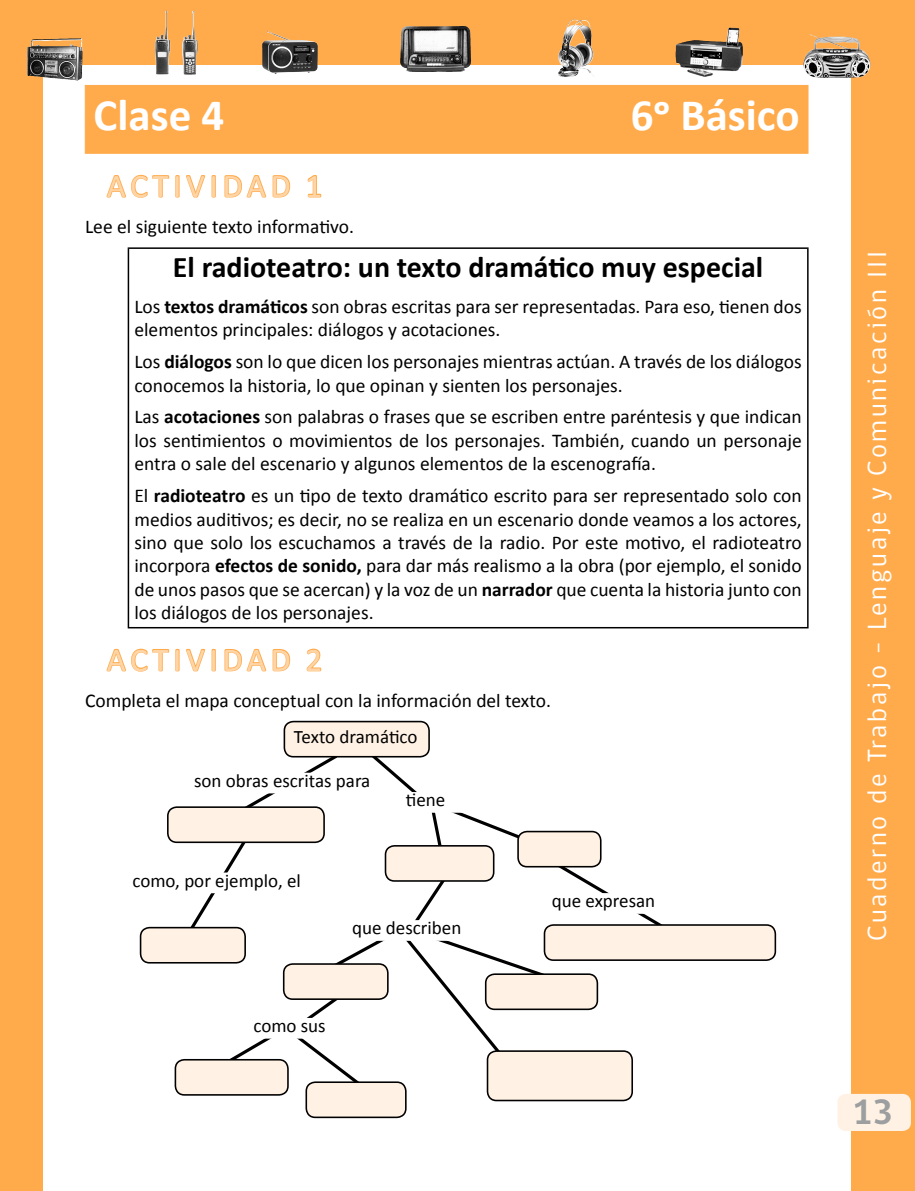
<style>
.page{position:relative;width:915px;height:1191px;background:#fff}
.page>*{position:absolute;margin:0;border:0;box-sizing:border-box;transform-origin:0 0}
.t1{font:700 45px "Calibri";color:#fff}
.t2{font:700 36px "gob CL";color:#9c9e9f}
.t3{font:33px "Calibri";letter-spacing:.14em;color:#ffd5a6}
.t4{font:700 30px "Calibri";color:#000}
.t5{font:27px "gob CL";letter-spacing:.1em;color:#fff}
.t6{font:19.5px/23.4px "Calibri";color:#000}
.t7{font:19.05px "Calibri";color:#000}
.s1{font-weight:700}
</style>
<div class="page">
<div style="left:850px;top:0;width:64px;height:1191px;background:#ffab4c"></div>
<div style="left:0;top:0;width:914px;height:65px;background:#ffab4c"></div>
<div style="left:0;top:0;width:42px;height:1191px;background:#ffab4c"></div>
<img style="left:27px;top:38px;width:55px;height:43px">
<img style="left:803px;top:35px;width:67px;height:43px">
<img style="left:400px;top:26px;width:71px;height:46px">
<img style="left:262px;top:31px;width:53px;height:43px">
<img style="left:675px;top:28px;width:67px;height:49px">
<img style="left:155px;top:11px;width:42px;height:64px">
<img style="left:558px;top:20px;width:35px;height:57px">
<div style="left:837px;top:1094px;width:73px;height:37px;background:#fff2e4;border-radius:9px"></div>
<div style="left:85px;top:85px;width:723px;height:69px;background:#ffab4c;border:1px solid #ffab4c"></div>
<svg style="left:106px;top:174px;width:110px;height:24px"></svg>
<svg style="left:224px;top:175px;width:67px;height:23px"></svg>
<svg style="left:307px;top:175px;width:15px;height:23px"></svg>
<hr style="left:128px;top:247px;width:680px;height:2px;background:#000">
<hr style="left:128px;top:249px;width:1px;height:378px;background:#000">
<hr style="left:806px;top:249px;width:2px;height:378px;background:#000">
<hr style="left:128px;top:627px;width:680px;height:1px;background:#000">
<svg style="left:106px;top:648px;width:110px;height:24px"></svg>
<svg style="left:224px;top:648px;width:67px;height:24px"></svg>
<svg style="left:306px;top:648px;width:16px;height:24px"></svg>
<svg style="left:184px;top:749px;width:477px;height:344px"></svg>
<div style="left:284px;top:721px;width:145px;height:35px;background:#fff2e4;border-radius:9px"></div>
<div style="left:283px;top:721px;width:146px;height:36px;border:2px solid #000;border-radius:9px"></div>
<div style="left:168px;top:807px;width:156px;height:35px;background:#fff2e4;border-radius:9px"></div>
<div style="left:167px;top:806px;width:158px;height:37px;border:2px solid #000;border-radius:9px"></div>
<div style="left:518px;top:831px;width:82px;height:35px;background:#fff2e4;border-radius:9px"></div>
<div style="left:517px;top:830px;width:84px;height:37px;border:2px solid #000;border-radius:9px"></div>
<div style="left:385px;top:846px;width:108px;height:35px;background:#fff2e4;border-radius:9px"></div>
<div style="left:384px;top:845px;width:110px;height:36px;border:2px solid #000;border-radius:9px"></div>
<div style="left:544px;top:925px;width:231px;height:35px;background:#fff2e4;border-radius:9px"></div>
<div style="left:543px;top:924px;width:232px;height:37px;border:2px solid #000;border-radius:9px"></div>
<div style="left:140px;top:927px;width:105px;height:35px;background:#fff2e4;border-radius:9px"></div>
<div style="left:140px;top:927px;width:106px;height:36px;border:2px solid #000;border-radius:9px"></div>
<div style="left:283px;top:964px;width:105px;height:35px;background:#fff2e4;border-radius:9px"></div>
<div style="left:283px;top:963px;width:105px;height:37px;border:2px solid #000;border-radius:9px"></div>
<div style="left:485px;top:974px;width:112px;height:35px;background:#fff2e4;border-radius:9px"></div>
<div style="left:484px;top:973px;width:114px;height:37px;border:2px solid #000;border-radius:9px"></div>
<div style="left:175px;top:1059px;width:113px;height:35px;background:#fff2e4;border-radius:9px"></div>
<div style="left:174px;top:1059px;width:115px;height:36px;border:2px solid #000;border-radius:9px"></div>
<div style="left:306px;top:1082px;width:99px;height:35px;background:#fff2e4;border-radius:9px"></div>
<div style="left:305px;top:1081px;width:101px;height:37px;border:2px solid #000;border-radius:9px"></div>
<div style="left:487px;top:1051px;width:145px;height:49px;background:#fff2e4;border-radius:9px"></div>
<div style="left:486px;top:1050px;width:146px;height:51px;border:2px solid #000;border-radius:9px"></div>
<div style="left:185px;top:772px;width:196px;height:21px;background:#fff;border-radius:8px"></div>
<div style="left:119px;top:872px;width:196px;height:21px;background:#fff;border-radius:8px"></div>
<div style="left:310px;top:920px;width:196px;height:20px;background:#fff;border-radius:8px"></div>
<div style="left:328px;top:792px;width:196px;height:20px;background:#fff;border-radius:8px"></div>
<div style="left:505px;top:893px;width:197px;height:20px;background:#fff;border-radius:8px"></div>
<div style="left:192px;top:1018px;width:196px;height:20px;background:#fff;border-radius:8px"></div>
<h1 class="t1" style="left:94px;top:86px;width:132px">Clase 4</h1>
<h1 class="t1" style="left:630px;top:86px;width:170px">6o Básico</h1>
<h3 class="t3" style="left:107px;top:165px;width:123px">Ac tividad</h3>
<h3 class="t3" style="left:305px;top:165px;width:18px">1</h3>
<p class="t6" style="left:85px;top:215px;width:270px">Lee el siguiente texto informativo.</p>
<h3 class="t4" style="left:173px;top:247px;width:591px">El radioteatro: un texto dramático muy especial</h3>
<p class="t6" style="left:134px;top:295px;width:668px">Los <span class="s1">textos dramáticos</span> son obras escritas para ser representadas. Para eso, tienen dos elementos principales: diálogos y acotaciones.</p>
<p class="t6" style="left:134px;top:350px;width:668px">Los <span class="s1">diálogos</span> son lo que dicen los personajes mientras actúan. A través de los diálogos conocemos la historia, lo que opinan y sienten los personajes.</p>
<p class="t6" style="left:134px;top:405px;width:668px;text-align:justify">Las <span class="s1">acotaciones</span> son palabras o frases que se escriben entre paréntesis y que indican los sentimientos o movimientos de los personajes. También, cuando un personaje entra o sale del escenario y algunos elementos de la escenografía.</p>
<p class="t6" style="left:134px;top:484px;width:668px;text-align:justify">El <span class="s1">radioteatro</span> es un tipo de texto dramático escrito para ser representado solo con medios auditivos; es decir, no se realiza en un escenario donde veamos a los actores, sino que solo los escuchamos a través de la radio. Por este motivo, el radioteatro incorpora <span class="s1">efectos de sonido,</span> para dar más realismo a la obra (por ejemplo, el sonido de unos pasos que se acercan) y la voz de un <span class="s1">narrador</span> que cuenta la historia junto con los diálogos de los personajes.</p>
<h3 class="t3" style="left:107px;top:639px;width:123px">Ac tividad</h3>
<h3 class="t3" style="left:305px;top:639px;width:18px">2</h3>
<p class="t6" style="left:85px;top:688px;width:467px">Completa el mapa conceptual con la información del texto.</p>
<p class="t7" style="left:294px;top:724px;width:125px">Texto dramático</p>
<p class="t7" style="left:194px;top:768px;width:178px">son obras escritas para</p>
<p class="t7" style="left:132px;top:868px;width:170px">como, por ejemplo, el</p>
<p class="t7" style="left:405px;top:788px;width:41px">tiene</p>
<p class="t7" style="left:352px;top:916px;width:111px">que describen</p>
<p class="t7" style="left:253px;top:1013px;width:74px">como sus</p>
<p class="t7" style="left:551px;top:889px;width:105px">que expresan</p>
<h3 class="t5" style="left:858px;top:941px;width:691px;rotate:-90deg">Cuaderno de Trabajo - Lenguaje y Comunicación III</h3>
<h2 class="t2" style="left:851px;top:1087px;width:43px">13</h2>
</div>
